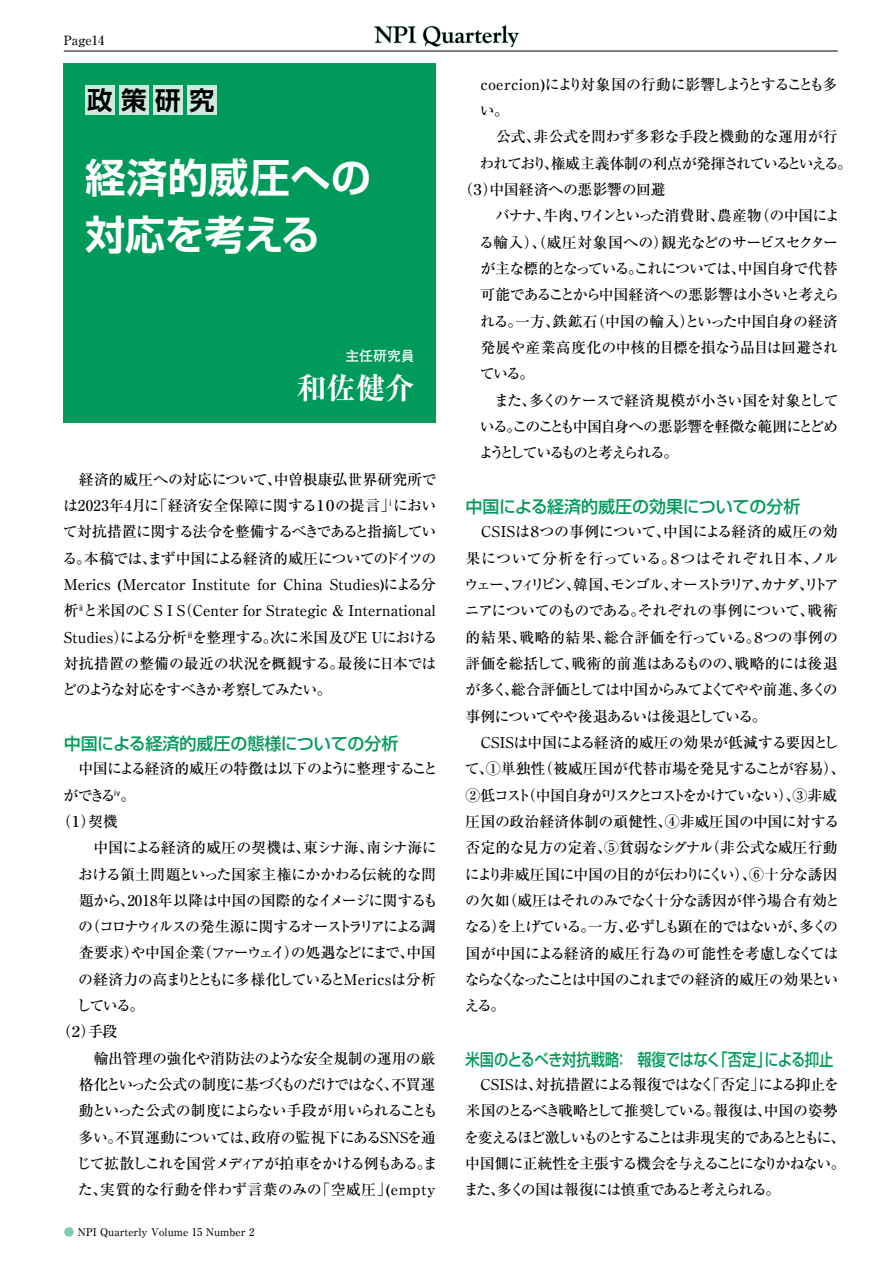
<style>
.page{position:relative;width:893px;height:1263px;background:#fff}
.page>*{position:absolute;margin:0;border:0;box-sizing:border-box;transform-origin:0 0}
.t1{font:700 40.35px/57.4px "Shin Go Pr 6 De";color:#fff}
.t2{font:700 expanded 29.7px "Ryumin Pr 6";color:#fff}
.t3{font:700 25.5px "Shin Go Pr 6 De";color:#000}
.t4{font:500 16.95px "Shin Go Pr 6";letter-spacing:-.005em;color:#009a5a}
.t5{font:500 16.95px "Shin Go Pr 6";letter-spacing:-.005em;color:#009a5a;scale:.84 1}
.t6{font:500 14.85px/26.4px "Ryumin Pr 6";letter-spacing:-.05em;color:#000}
.t7{font:500 14.85px/26.4px "Ryumin Pr 6";letter-spacing:-.09em;color:#000}
.t8{font:500 14.85px/26.4px "Ryumin Pr 6";letter-spacing:-.03em;color:#000}
.t9{font:500 14.85px "Ryumin Pr 6";letter-spacing:-.08em;color:#000}
.t10{font:500 14.85px "Ryumin Pr 6";letter-spacing:-.015em;color:#000}
.t11{font:500 14.85px "Ryumin Pr 6";letter-spacing:-.07em;color:#000}
.t12{font:500 14.85px "Ryumin Pr 6";letter-spacing:-.02em;color:#000}
.t13{font:500 14.85px "Ryumin Pr 6";letter-spacing:-.135em;color:#000}
.t14{font:500 14.85px "Ryumin Pr 6";letter-spacing:.03em;color:#000}
.t15{font:500 14.85px "Ryumin Pr 6";letter-spacing:-.025em;color:#000}
.t16{font:500 14.85px "Ryumin Pr 6";letter-spacing:-.005em;color:#000}
.t17{font:500 14.85px "Ryumin Pr 6";letter-spacing:-.155em;color:#000}
.t18{font:500 14.85px "Ryumin Pr 6";letter-spacing:-.01em;color:#000}
.t19{font:700 13.8px "Futo Go B101 Pr 6";color:#fff}
.t20{font:500 12.75px "Ryumin Pr 6";color:#000}
.t21{font:500 10.65px "Ryumin Pr 6";color:#000}
.s1{color:#80ccac}
</style>
<div class="page">
<hr style="left:64px;top:51px;width:774px;height:1px;background:#000">
<div style="left:64px;top:64px;width:372px;height:359px;background:#009a5a"></div>
<svg style="left:373px;top:25px;width:147px;height:39px"></svg>
<div style="left:85px;top:85px;width:30px;height:30px;background:#ccebde"></div>
<div style="left:119px;top:85px;width:30px;height:30px;background:#ccebde"></div>
<div style="left:153px;top:85px;width:30px;height:30px;background:#ccebde"></div>
<div style="left:187px;top:85px;width:30px;height:30px;background:#ccebde"></div>
<p class="t20" style="left:64px;top:30px;width:42px">Page14</p>
<h3 class="t3" style="left:87px;top:79px;width:129px">政策研究</h3>
<h1 class="t1" style="left:85px;top:147px;width:288px">経済的威圧への対応を考える</h1>
<p class="t19" style="left:345px;top:345px;width:71px">主任研究員</p>
<h2 class="t2" style="left:297px;top:365px;width:119px">和佐健介</h2>
<p class="t6" style="left:62px;top:465px;width:377px;text-align:justify">　経済的威圧への対応について、中曽根康弘世界研究所では2023年4月に「経済安全保障に関する１０の提言」<sup>ⅰ</sup>において対抗措置に関する法令を整備するべきであると指摘している。本稿では、まず中国による経済的威圧についてのドイツのMerics (Mercator Institute for China Studies)による分析<sup>ⅱ</sup>と米国のC S I S（Center for Strategic &amp; International Studies）による分析<sup>ⅲ</sup>を整理する。次に米国及びE Uにおける対抗措置の整備の最近の状況を概観する。最後に日本ではどのような対応をすべきか考察してみたい。</p>
<p class="t4" style="left:64px;top:729px;width:336px">中国による経済的威圧の態様についての分析</p>
<p class="t8" style="left:64px;top:755px;width:376px">　中国による経済的威圧の特徴は以下のように整理すること</p>
<p class="t6" style="left:64px;top:781px;width:73px">ができる<sup>ⅳ</sup>。</p>
<p class="t6" style="left:56px;top:807px;width:63px">（１）契機</p>
<p class="t6" style="left:79px;top:834px;width:360px">　中国による経済的威圧の契機は、東シナ海、南シナ海に</p>
<p class="t6" style="left:78px;top:860px;width:359px">おける領土問題といった国家主権にかかわる伝統的な問</p>
<p class="t10" style="left:79px;top:888px;width:361px">題から、2018年以降は中国の国際的なイメージに関するも</p>
<p class="t13" style="left:78px;top:915px;width:359px">の（コロナウィルスの発生源に関するオーストラリアによる調</p>
<p class="t6" style="left:79px;top:939px;width:359px">査要求）や中国企業（ファーウェイ）の処遇などにまで、中国</p>
<p class="t12" style="left:78px;top:967px;width:359px">の経済力の高まりとともに多様化しているとMericsは分析</p>
<p class="t6" style="left:76px;top:992px;width:69px">している。</p>
<p class="t6" style="left:56px;top:1018px;width:63px">（２）手段</p>
<p class="t8" style="left:79px;top:1044px;width:358px">　輸出管理の強化や消防法のような安全規制の運用の厳</p>
<p class="t9" style="left:79px;top:1073px;width:358px">格化といった公式の制度に基づくものだけではなく、不買運</p>
<p class="t6" style="left:79px;top:1097px;width:361px">動といった公式の制度によらない手段が用いられることも</p>
<p class="t6" style="left:79px;top:1123px;width:359px">多い。不買運動については、政府の監視下にあるＳＮＳを通</p>
<p class="t9" style="left:76px;top:1152px;width:363px">じて拡散しこれを国営メディアが拍車をかける例もある。ま</p>
<p class="t14" style="left:78px;top:1178px;width:359px">た、実質的な行動を伴わず言葉のみの「空威圧」(empty</p>
<p class="t21" style="left:64px;top:1224px;width:192px"><span class="s1">●</span> NPI Quarterly Volume 15 Number 2</p>
<p class="t8" style="left:480px;top:70px;width:359px">coercion)により対象国の行動に影響しようとすることも多い。</p>
<p class="t16" style="left:496px;top:125px;width:343px">公式、非公式を問わず多彩な手段と機動的な運用が行</p>
<p class="t9" style="left:480px;top:151px;width:374px">われており、権威主義体制の利点が発揮されているといえる。</p>
<p class="t18" style="left:458px;top:178px;width:209px">（３）中国経済への悪影響の回避</p>
<p class="t6" style="left:480px;top:202px;width:361px">　バナナ、牛肉、ワインといった消費財、農産物（の中国によ</p>
<p class="t8" style="left:479px;top:228px;width:360px">る輸入）、（威圧対象国への）観光などのサービスセクター</p>
<p class="t11" style="left:480px;top:257px;width:359px">が主な標的となっている。これについては、中国自身で代替</p>
<p class="t6" style="left:480px;top:281px;width:360px">可能であることから中国経済への悪影響は小さいと考えら</p>
<p class="t10" style="left:480px;top:309px;width:359px">れる。一方、鉄鉱石（中国の輸入）といった中国自身の経済</p>
<p class="t15" style="left:480px;top:336px;width:359px">発展や産業高度化の中核的目標を損なう品目は回避され</p>
<p class="t6" style="left:480px;top:360px;width:56px">ている。</p>
<p class="t6" style="left:480px;top:386px;width:360px">　また、多くのケースで経済規模が小さい国を対象として</p>
<p class="t11" style="left:480px;top:415px;width:360px">いる。このことも中国自身への悪影響を軽微な範囲にとどめ</p>
<p class="t17" style="left:479px;top:441px;width:201px">ようとしているものと考えられる。</p>
<p class="t4" style="left:466px;top:492px;width:336px">中国による経済的威圧の効果についての分析</p>
<p class="t6" style="left:464px;top:518px;width:383px">　ＣＳＩＳは８つの事例について、中国による経済的威圧の効果について分析を行っている。８つはそれぞれ日本、ノルウェー、フィリピン、韓国、モンゴル、オーストラリア、カナダ、リトアニアについてのものである。それぞれの事例について、戦術的結果、戦略的結果、総合評価を行っている。８つの事例の評価を総括して、戦術的前進はあるものの、戦略的には後退が多く、総合評価としては中国からみてよくてやや前進、多くの事例についてやや後退あるいは後退としている。<br>　CSISは中国による経済的威圧の効果が低減する要因として、①単独性（被威圧国が代替市場を発見することが容易）、<br>②低コスト（中国自身がリスクとコストをかけていない）、③非威圧国の政治経済体制の頑健性、④非威圧国の中国に対する否定的な見方の定着、⑤貧弱なシグナル（非公式な威圧行動により非威圧国に中国の目的が伝わりにくい）、⑥十分な誘因の欠如（威圧はそれのみでなく十分な誘因が伴う場合有効となる）を上げている。一方、必ずしも顕在的ではないが、多くの国が中国による経済的威圧行為の可能性を考慮しなくてはならなくなったことは中国のこれまでの経済的威圧の効果といえる。</p>
<p class="t5" style="left:466px;top:1045px;width:439px">米国のとるべき対抗戦略：　報復ではなく「否定」による抑止</p>
<p class="t7" style="left:464px;top:1071px;width:383px">　CSISは、対抗措置による報復ではなく「否定」による抑止を米国のとるべき戦略として推奨している。報復は、中国の姿勢を変えるほど激しいものとすることは非現実的であるとともに、中国側に正統性を主張する機会を与えることになりかねない。また、多くの国は報復には慎重であると考えられる。</p>
</div>
